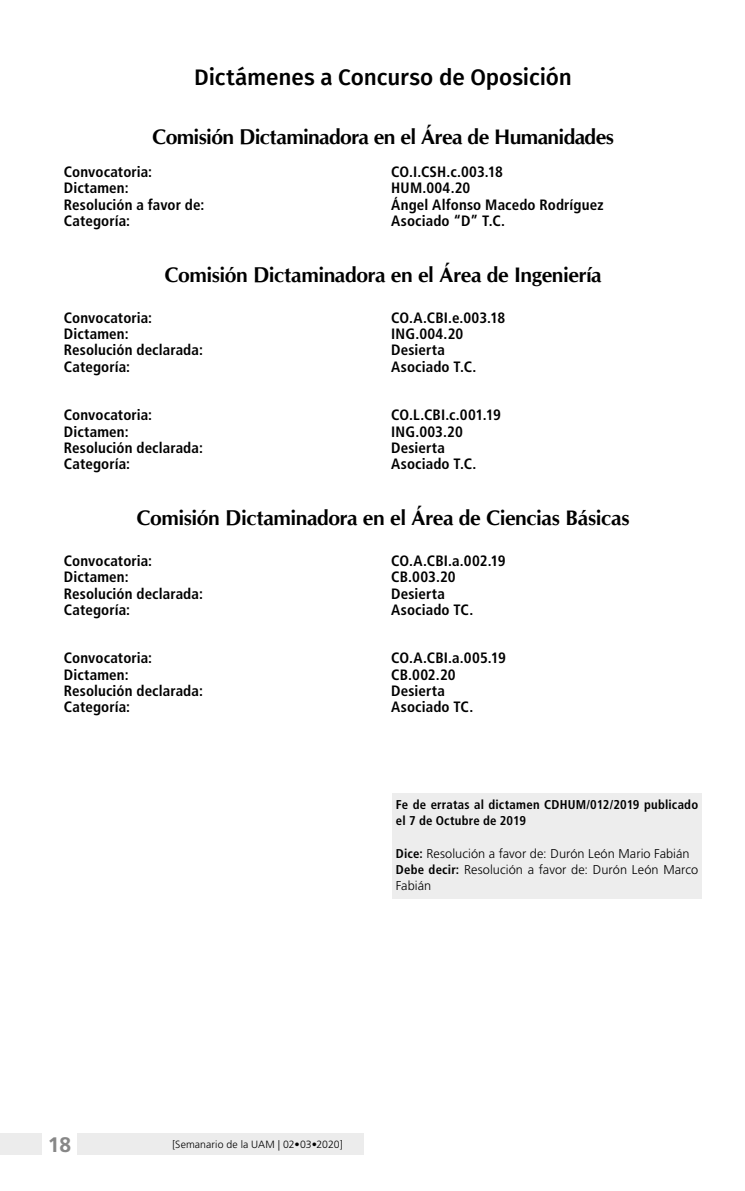
<style>
.page{position:relative;width:745px;height:1191px;background:#fff}
.page>*{position:absolute;margin:0;border:0;box-sizing:border-box;transform-origin:0 0}
.t1{font:500 22.5px "Fira Sans";letter-spacing:-.005em;color:#000}
.t2{font:700 21px "CG Omega";letter-spacing:-.02em;color:#000}
.t3{font:700 21px "Frutiger LT Std";color:#878787}
.t4{font:700 condensed 15px "Frutiger LT Std";letter-spacing:.01em;color:#000}
.t5{font:300 12.75px/16.2px "Frutiger LT Std";letter-spacing:.005em;color:#000}
.t6{font:700 condensed 12.75px/16.2px "Frutiger LT Std";letter-spacing:.015em;color:#000}
.t7{font:300 10.5px "Frutiger LT Std";letter-spacing:.01em;color:#000}
.s1{font-weight:700;font-stretch:condensed}
</style>
<div class="page">
<div style="left:0;top:1133px;width:364px;height:21px;background:#ececec"></div>
<div style="left:43px;top:1133px;width:34px;height:21px;background:#fff"></div>
<div style="left:392px;top:793px;width:309px;height:106px;background:#ededed"></div>
<h1 class="t1" style="left:194px;top:59px;width:379px">Dictámenes a Concurso de Oposición</h1>
<h2 class="t2" style="left:152px;top:124px;width:463px">Comisión Dictaminadora en el Área de Humanidades</h2>
<p class="t4" style="left:64px;top:163px;width:90px">Convocatoria:</p>
<p class="t4" style="left:391px;top:163px;width:113px">CO.I.CSH.c.003.18</p>
<p class="t4" style="left:64px;top:179px;width:66px">Dictamen:</p>
<p class="t4" style="left:391px;top:179px;width:81px">HUM.004.20</p>
<p class="t4" style="left:64px;top:195px;width:142px">Resolución a favor de:</p>
<p class="t4" style="left:391px;top:195px;width:213px">Ángel Alfonso Macedo Rodríguez</p>
<p class="t4" style="left:64px;top:212px;width:68px">Categoría:</p>
<p class="t4" style="left:391px;top:212px;width:115px">Asociado “D” T.C.</p>
<h2 class="t2" style="left:164px;top:262px;width:438px">Comisión Dictaminadora en el Área de Ingeniería</h2>
<p class="t4" style="left:64px;top:309px;width:90px">Convocatoria:</p>
<p class="t4" style="left:391px;top:309px;width:115px">CO.A.CBI.e.003.18</p>
<p class="t4" style="left:64px;top:325px;width:66px">Dictamen:</p>
<p class="t4" style="left:391px;top:325px;width:74px">ING.004.20</p>
<p class="t4" style="left:64px;top:341px;width:140px">Resolución declarada:</p>
<p class="t4" style="left:391px;top:341px;width:55px">Desierta</p>
<p class="t4" style="left:64px;top:357px;width:68px">Categoría:</p>
<p class="t4" style="left:391px;top:357px;width:87px">Asociado T.C.</p>
<p class="t4" style="left:64px;top:406px;width:90px">Convocatoria:</p>
<p class="t4" style="left:391px;top:406px;width:111px">CO.L.CBI.c.001.19</p>
<p class="t4" style="left:64px;top:422px;width:66px">Dictamen:</p>
<p class="t4" style="left:391px;top:422px;width:73px">ING.003.20</p>
<p class="t4" style="left:64px;top:438px;width:140px">Resolución declarada:</p>
<p class="t4" style="left:391px;top:438px;width:55px">Desierta</p>
<p class="t4" style="left:64px;top:455px;width:68px">Categoría:</p>
<p class="t4" style="left:391px;top:455px;width:87px">Asociado T.C.</p>
<h2 class="t2" style="left:136px;top:505px;width:494px">Comisión Dictaminadora en el Área de Ciencias Básicas</h2>
<p class="t4" style="left:64px;top:552px;width:90px">Convocatoria:</p>
<p class="t4" style="left:391px;top:552px;width:116px">CO.A.CBI.a.002.19</p>
<p class="t4" style="left:64px;top:568px;width:66px">Dictamen:</p>
<p class="t4" style="left:391px;top:568px;width:66px">CB.003.20</p>
<p class="t4" style="left:64px;top:584px;width:140px">Resolución declarada:</p>
<p class="t4" style="left:391px;top:584px;width:55px">Desierta</p>
<p class="t4" style="left:64px;top:600px;width:68px">Categoría:</p>
<p class="t4" style="left:391px;top:600px;width:83px">Asociado TC.</p>
<p class="t4" style="left:64px;top:649px;width:90px">Convocatoria:</p>
<p class="t4" style="left:391px;top:649px;width:116px">CO.A.CBI.a.005.19</p>
<p class="t4" style="left:64px;top:665px;width:66px">Dictamen:</p>
<p class="t4" style="left:391px;top:665px;width:66px">CB.002.20</p>
<p class="t4" style="left:64px;top:681px;width:140px">Resolución declarada:</p>
<p class="t4" style="left:391px;top:681px;width:55px">Desierta</p>
<p class="t4" style="left:64px;top:698px;width:68px">Categoría:</p>
<p class="t4" style="left:391px;top:698px;width:83px">Asociado TC.</p>
<p class="t6" style="left:395px;top:796px;width:303px">Fe de erratas al dictamen CDHUM/012/2019 publicado el 7 de Octubre de 2019</p>
<p class="t5" style="left:395px;top:845px;width:303px"><span class="s1">Dice:</span> Resolución a favor de: Durón León Mario Fabián<br><span class="s1">Debe decir:</span> Resolución a favor de: Durón León Marco<br>Fabián</p>
<h2 class="t3" style="left:48px;top:1132px;width:25px">18</h2>
<p class="t7" style="left:172px;top:1138px;width:171px">[Semanario de la UAM | 02•03•2020]</p>
</div>
